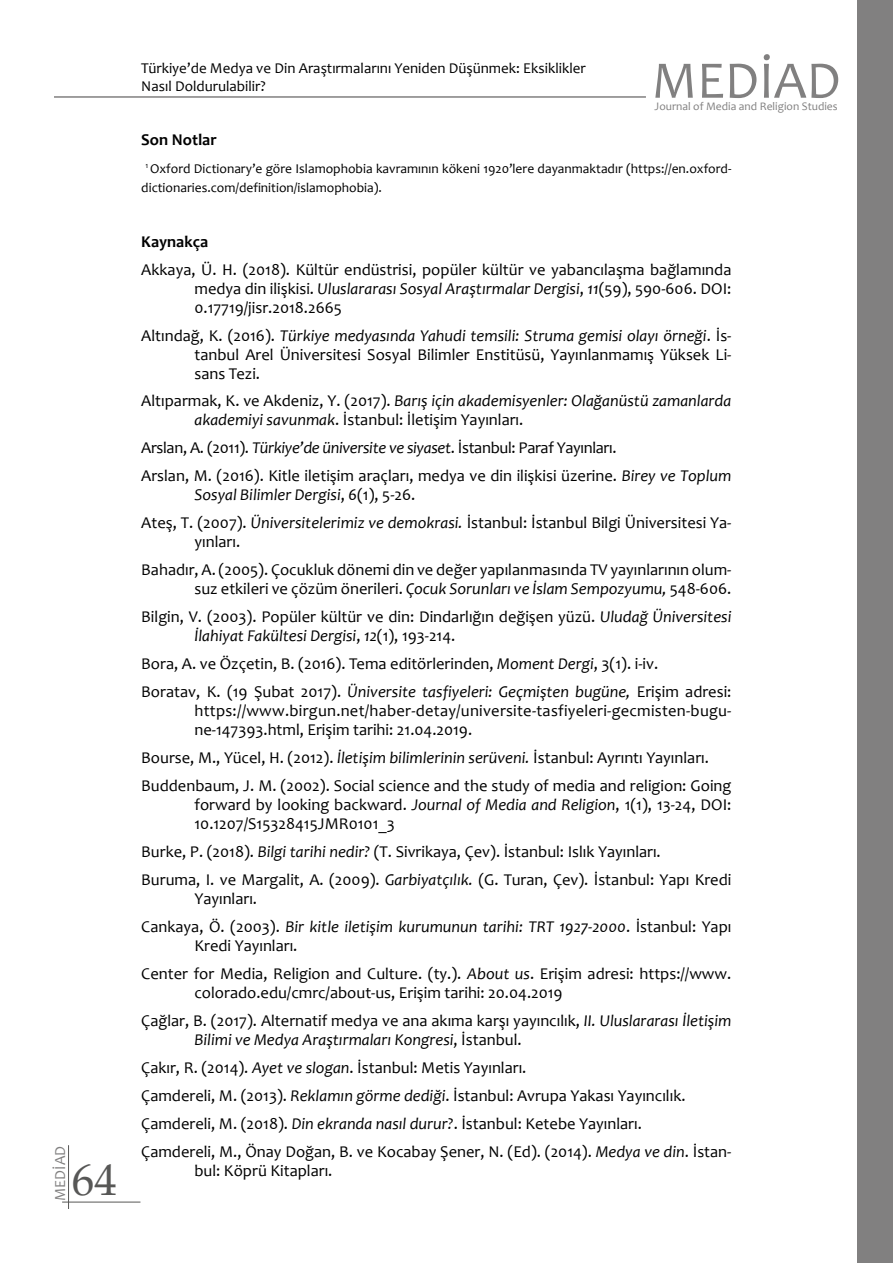
<style>
.page{position:relative;width:893px;height:1263px;background:#fff}
.page>*{position:absolute;margin:0;border:0;box-sizing:border-box;transform-origin:0 0}
.t1{font:53.25px "Candara";color:#818080}
.t2{font:45px "Book Antiqua";color:#575756}
.t3{font:16.5px/28px "Candara";color:#000}
.t4{font:italic 16.5px/19px "Candara";color:#000}
.t5{font:700 16.5px "Candara";color:#000}
.t6{font:15.45px "Candara";color:#818080}
.t7{font:15px/18px "Candara";color:#000}
.t8{font:13.5px/19px "Candara";color:#000}
.t9{font:11.55px "Candara";color:#818080}
.s1{font-style:italic}
.s2{font-style:normal}
</style>
<div class="page">
<hr style="left:68px;top:1145px;width:1px;height:64px;background:#575756">
<hr style="left:62px;top:1202px;width:78px;height:1px;background:#575756">
<hr style="left:54px;top:96px;width:592px;height:2px;background:#818080">
<div style="left:858px;top:0;width:35px;height:1263px;background:#818080"></div>
<p class="t6" style="left:50px;top:1201px;width:56px;rotate:-90deg">MEDİAD</p>
<h2 class="t2" style="left:72px;top:1148px;width:46px">64</h2>
<p class="t7" style="left:141px;top:59px;width:446px">Türkiye’de Medya ve Din Araştırmalarını Yeniden Düşünmek: Eksiklikler<br>Nasıl Doldurulabilir?</p>
<h1 class="t1" style="left:652px;top:47px;width:191px">MEDİAD</h1>
<p class="t9" style="left:655px;top:99px;width:185px">Journal of Media and Religion Studies</p>
<p class="t5" style="left:141px;top:129px;width:77px">Son Notlar</p>
<p class="t8" style="left:141px;top:159px;width:592px;text-indent:4px"><sup>1</sup> Oxford Dictionary’e göre Islamophobia kavramının kökeni 1920’lere dayanmaktadır (https://en.oxford&shy;dictionaries.com/definition/islamophobia).</p>
<p class="t5" style="left:141px;top:231px;width:68px">Kaynakça</p>
<p class="t3" style="left:194px;top:260px;width:538px;line-height:18.9px;text-align:justify;text-indent:-53px">Akkaya, Ü. H. (2018). Kültür endüstrisi, popüler kültür ve yabancılaşma bağlamında medya din ilişkisi. <span class="s1">Uluslararası Sosyal Araştırmalar Dergisi</span>, <span class="s1">11</span>(59), 590-606. DOI:<br>0.17719/jisr.2018.2665</p>
<p class="t3" style="left:194px;top:326px;width:538px;line-height:18.9px;text-align:justify;text-indent:-53px">Altındağ, K. (2016). <span class="s1">Türkiye medyasında Yahudi temsili: Struma gemisi olayı örneği</span>. İs&shy;tanbul Arel Üniversitesi Sosyal Bilimler Enstitüsü, Yayınlanmamış Yüksek Li&shy;sans Tezi.</p>
<p class="t4" style="left:194px;top:391px;width:538px;text-indent:-53px"><span class="s2">Altıparmak, K. ve Akdeniz, Y. (2017).</span> Barış için akademisyenler: Olağanüstü zamanlarda akademiyi savunmak<span class="s2">. İstanbul: İletişim Yayınları.</span></p>
<p class="t3" style="left:141px;top:434px;width:592px">Arslan, A. (2011). <span class="s1">Türkiye’de üniversite ve siyaset</span>. İstanbul: Paraf Yayınları.<br>Arslan, M. (2016). Kitle iletişim araçları, medya ve din ilişkisi üzerine. <span class="s1">Birey ve Toplum</span></p>
<p class="t3" style="left:141px;top:481px;width:592px;text-indent:53px"><span class="s1">Sosyal Bilimler Dergisi</span>, <span class="s1">6</span>(1), 5-26.<br>Ateş, T. (2007). <span class="s1">Üniversitelerimiz ve demokrasi.</span> İstanbul: İstanbul Bilgi Üniversitesi Ya-</p>
<p class="t3" style="left:141px;top:528px;width:592px;text-indent:53px">yınları.<br>Bahadır, A. (2005). Çocukluk dönemi din ve değer yapılanmasında TV yayınlarının olum-</p>
<p class="t3" style="left:141px;top:575px;width:592px;text-align:right">suz etkileri ve çözüm önerileri. <span class="s1">Çocuk Sorunları ve İslam Sempozyumu,</span> 548-606.<br>Bilgin, V. (2003). Popüler kültür ve din: Dindarlığın değişen yüzü. <span class="s1">Uludağ Üniversitesi</span></p>
<p class="t3" style="left:141px;top:622px;width:592px;text-indent:53px"><span class="s1">İlahiyat Fakültesi Dergisi</span>, <span class="s1">12</span>(1), 193-214.<br>Bora, A. ve Özçetin, B. (2016). Tema editörlerinden, <span class="s1">Moment Dergi</span>, 3(1). i-iv.<br>Boratav, K. (19 Şubat 2017). <span class="s1">Üniversite tasfiyeleri: Geçmişten bugüne,</span> Erişim adresi:</p>
<p class="t3" style="left:194px;top:701px;width:538px;line-height:18.9px">https://www.birgun.net/haber-detay/universite-tasfiyeleri-gecmisten-bugu&shy;ne-147393.html, Erişim tarihi: 21.04.2019.</p>
<p class="t3" style="left:141px;top:744px;width:592px">Bourse, M., Yücel, H. (2012). <span class="s1">İletişim bilimlerinin serüveni.</span> İstanbul: Ayrıntı Yayınları.<br>Buddenbaum, J. M. (2002). Social science and the study of media and religion: Going</p>
<p class="t3" style="left:194px;top:795px;width:538px;line-height:18.9px">forward by looking backward. <span class="s1">Journal of Media and Religion</span>, 1(1), 13-24, DOI:<br>10.1207/S15328415JMR0101_3</p>
<p class="t3" style="left:141px;top:838px;width:592px">Burke, P. (2018). <span class="s1">Bilgi tarihi nedir?</span> (T. Sivrikaya, Çev). İstanbul: Islık Yayınları.<br>Buruma, I. ve Margalit, A. (2009). <span class="s1">Garbiyatçılık.</span> (G. Turan, Çev). İstanbul: Yapı Kredi</p>
<p class="t4" style="left:141px;top:884px;width:592px;line-height:28px;text-indent:53px"><span class="s2">Yayınları.<br>Cankaya, Ö. (2003).</span> Bir kitle iletişim kurumunun tarihi: TRT 1927-2000<span class="s2">. İstanbul: Yapı</span></p>
<p class="t3" style="left:141px;top:931px;width:592px;text-indent:53px">Kredi Yayınları.<br>Center for Media, Religion and Culture. (ty.). <span class="s1">About us</span>. Erişim adresi: https://www.</p>
<p class="t3" style="left:141px;top:978px;width:592px;text-indent:53px">colorado.edu/cmrc/about-us, Erişim tarihi: 20.04.2019<br>Çağlar, B. (2017). Alternatif medya ve ana akıma karşı yayıncılık, <span class="s1">II. Uluslararası İletişim</span></p>
<p class="t3" style="left:141px;top:1025px;width:592px;text-indent:53px"><span class="s1">Bilimi ve Medya Araştırmaları Kongresi</span>, İstanbul.<br>Çakır, R. (2014). <span class="s1">Ayet ve slogan</span>. İstanbul: Metis Yayınları.<br>Çamdereli, M. (2013). <span class="s1">Reklamın görme dediği</span>. İstanbul: Avrupa Yakası Yayıncılık.<br>Çamdereli, M. (2018). <span class="s1">Din ekranda nasıl durur?</span>. İstanbul: Ketebe Yayınları.<br>Çamdereli, M., Önay Doğan, B. ve Kocabay Şener, N. (Ed). (2014). <span class="s1">Medya ve din</span>. İstan-</p>
<p class="t3" style="left:194px;top:1156px;width:140px">bul: Köprü Kitapları.</p>
</div>
